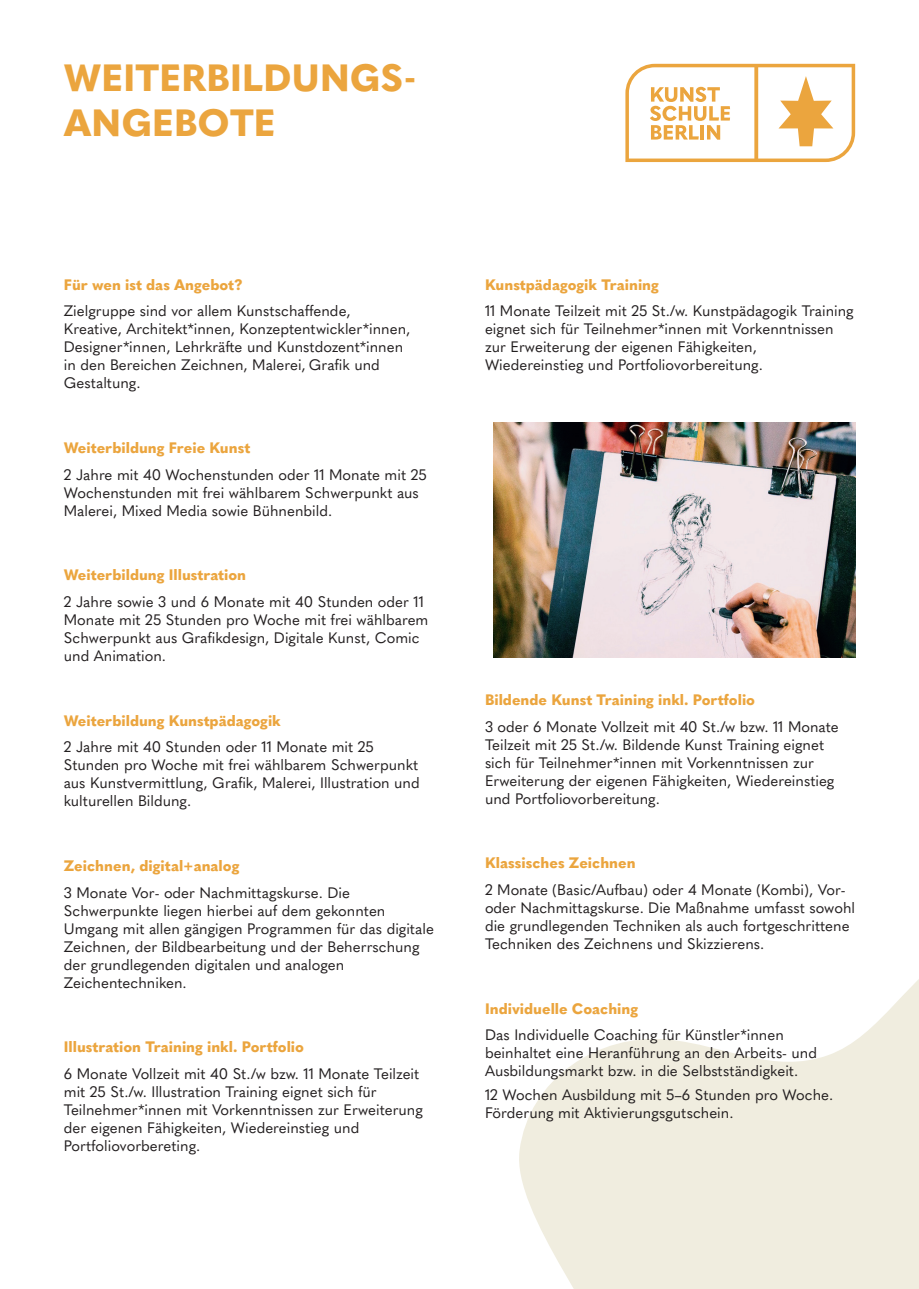
<style>
.page{position:relative;width:919px;height:1289px;background:#fff}
.page>*{position:absolute;margin:0;border:0;box-sizing:border-box;transform-origin:0 0}
.Überschriften_Groß{font:800 37.5px/45px "Quasimoda";letter-spacing:.005em;color:#eba53e}
.Text{font:15px/18px "Quasimoda";color:#231f20}
.Überschriften_klein{font:800 15px "Quasimoda";color:#eba53e}
</style>
<div class="page">
<img style="left:493px;top:423px;width:362px;height:234px">
<svg style="left:625px;top:64px;width:230px;height:98px"></svg>
<svg style="left:519px;top:980px;width:399px;height:308px;fill:#f0eddf"></svg>
<p class="Überschriften_Groß" style="left:64px;top:52px;width:354px">WEITERBILDUNGS-<br>ANGEBOTE</p>
<p class="Überschriften_klein" style="left:64px;top:272px;width:180px">Für wen ist das Angebot?</p>
<p class="Text" style="left:64px;top:301px;width:348px">Zielgruppe sind vor allem Kunstschaffende, Kreative, Architekt*innen, Konzeptentwickler*innen, Designer*innen, Lehrkräfte und Kunstdozent*innen in den Bereichen Zeichnen, Malerei, Grafik und Gestaltung.</p>
<p class="Überschriften_klein" style="left:64px;top:436px;width:188px">Weiterbildung Freie Kunst</p>
<p class="Text" style="left:64px;top:464px;width:364px">2 Jahre mit 40 Wochenstunden oder 11 Monate mit 25<br>Wochenstunden mit frei wählbarem Schwerpunkt aus<br>Malerei, Mixed Media sowie Bühnenbild.</p>
<p class="Überschriften_klein" style="left:64px;top:563px;width:184px">Weiterbildung Illustration</p>
<p class="Text" style="left:64px;top:591px;width:366px">2 Jahre sowie 3 und 6 Monate mit 40 Stunden oder 11<br>Monate mit 25 Stunden pro Woche mit frei wählbarem Schwerpunkt aus Grafikdesign, Digitale Kunst, Comic und Animation.</p>
<p class="Überschriften_klein" style="left:64px;top:708px;width:218px">Weiterbildung Kunstpädagogik</p>
<p class="Text" style="left:64px;top:737px;width:357px">2 Jahre mit 40 Stunden oder 11 Monate mit 25<br>Stunden pro Woche mit frei wählbarem Schwerpunkt aus Kunstvermittlung, Grafik, Malerei, Illustration und kulturellen Bildung.</p>
<p class="Überschriften_klein" style="left:64px;top:854px;width:177px">Zeichnen, digital+analog</p>
<p class="Text" style="left:64px;top:882px;width:371px">3 Monate Vor- oder Nachmittagskurse. Die Schwerpunkte liegen hierbei auf dem gekonnten Umgang mit allen gängigen Programmen für das digitale Zeichnen, der Bildbearbeitung und der Beherrschung der grundlegenden digitalen und analogen Zeichentechniken.</p>
<p class="Überschriften_klein" style="left:64px;top:1035px;width:242px">Illustration Training inkl. Portfolio</p>
<p class="Text" style="left:64px;top:1063px;width:360px">6 Monate Vollzeit mit 40 St./w bzw. 11 Monate Teilzeit mit 25 St./w. Illustration Training eignet sich für Teilnehmer*innen mit Vorkenntnissen zur Erweiterung der eigenen Fähigkeiten, Wiedereinstieg und Portfoliovorbereting.</p>
<p class="Überschriften_klein" style="left:485px;top:272px;width:175px">Kunstpädagogik Training</p>
<p class="Text" style="left:485px;top:301px;width:370px">11 Monate Teilzeit mit 25 St./w. Kunstpädagogik Training eignet sich für Teilnehmer*innen mit Vorkenntnissen zur Erweiterung der eigenen Fähigkeiten, Wiedereinstieg und Portfoliovorbereitung.</p>
<p class="Überschriften_klein" style="left:485px;top:688px;width:271px">Bildende Kunst Training inkl. Portfolio</p>
<p class="Text" style="left:485px;top:716px;width:355px">3 oder 6 Monate Vollzeit mit 40 St./w bzw. 11 Monate Teilzeit mit 25 St./w. Bildende Kunst Training eignet sich für Teilnehmer*innen mit Vorkenntnissen zur Erweiterung der eigenen Fähigkeiten, Wiedereinstieg und Portfoliovorbereitung.</p>
<p class="Überschriften_klein" style="left:485px;top:851px;width:152px">Klassisches Zeichnen</p>
<p class="Text" style="left:485px;top:879px;width:371px">2 Monate (Basic/Aufbau) oder 4 Monate (Kombi), Vor&shy;oder Nachmittagskurse. Die Maßnahme umfasst sowohl die grundlegenden Techniken als auch fortgeschrittene Techniken des Zeichnens und Skizzierens.</p>
<p class="Überschriften_klein" style="left:485px;top:996px;width:155px">Individuelle Coaching</p>
<p class="Text" style="left:485px;top:1025px;width:333px">Das Individuelle Coaching für Künstler*innen beinhaltet eine Heranführung an den Arbeits- und<br>Ausbildungsmarkt bzw. in die Selbstständigkeit.</p>
<p class="Text" style="left:485px;top:1085px;width:350px">12 Wochen Ausbildung mit 5–6 Stunden pro Woche.<br>Förderung mit Aktivierungsgutschein.</p>
</div>
